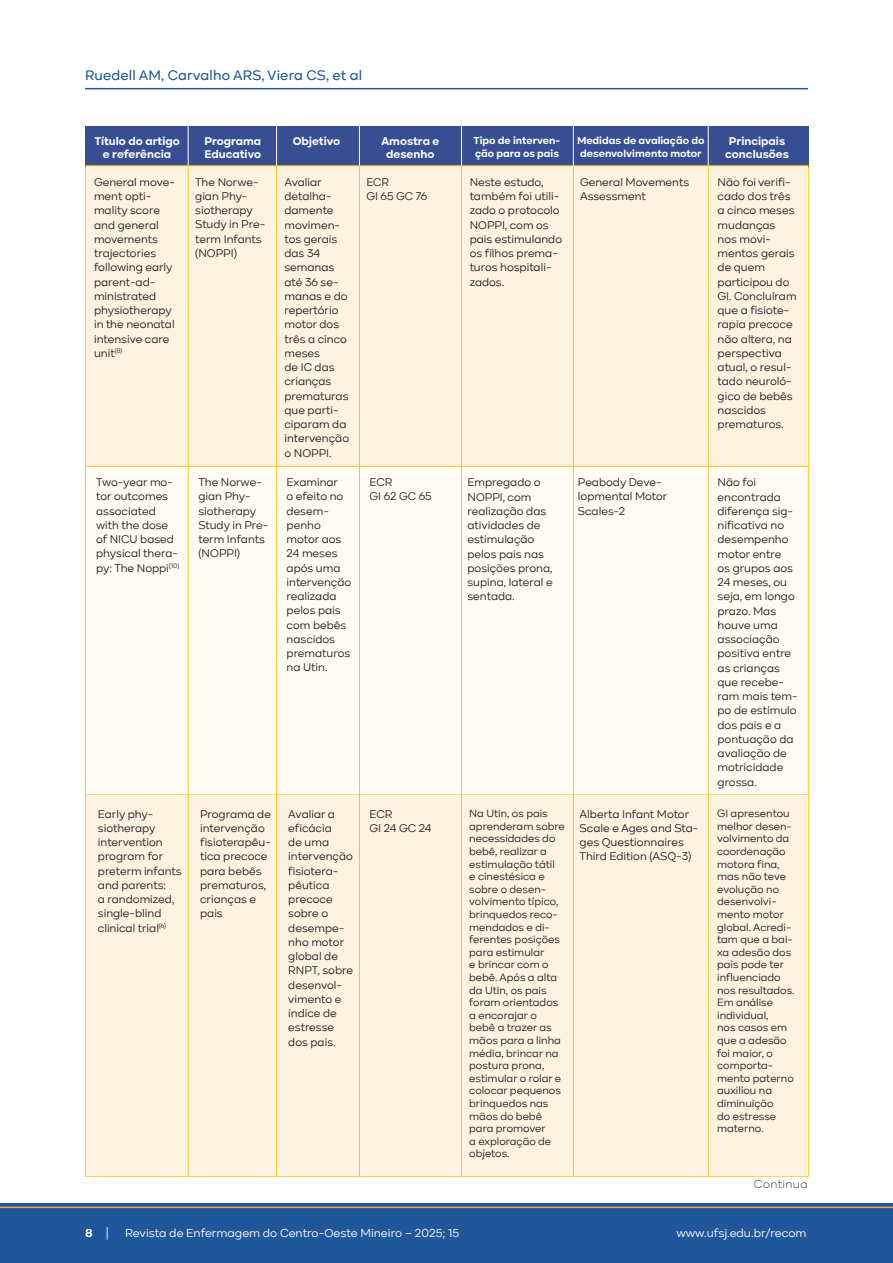
<style>
.page{position:relative;width:893px;height:1263px;background:#fff}
.page>*{position:absolute;margin:0;border:0;box-sizing:border-box;transform-origin:0 0}
.t1{font:500 14.25px "Kinetika";letter-spacing:.01em;color:#20579b}
.t2{font:12px "Kinetika";color:#fff}
.t3{font:300 12px "Kinetika";letter-spacing:.035em;color:#231f20}
.t4{font:700 12px "Kinetika";color:#fff}
.t5{font:11.55px/14.2px "Kinetika";color:#231f20}
.t6{font:700 11.55px/12.8px "Kinetika";color:#fff;text-align:center}
.t7{font:10.95px/12.6px "Kinetika";color:#231f20}
.t8{font:700 10.5px/12.8px "Kinetika";color:#fff}
.s1{font-weight:400}
</style>
<div class="page">
<div style="left:0;top:1203px;width:893px;height:60px;background:#20579b"></div>
<hr style="left:0;top:1206px;width:893px;height:2px;background:#f9a42e">
<hr style="left:85px;top:88px;width:723px;height:1px;background:#20579b">
<div style="left:85px;top:162px;width:724px;height:1014px;background:#fffcf5;border:1px solid #ffc30e"></div>
<div style="left:85px;top:126px;width:724px;height:40px;background:#374e92"></div>
<div style="left:86px;top:166px;width:722px;height:300px;background:#fef3e1"></div>
<hr style="left:188px;top:125px;width:1px;height:41px;background:#fff">
<hr style="left:276px;top:125px;width:1px;height:41px;background:#fff">
<hr style="left:359px;top:125px;width:1px;height:41px;background:#fff">
<hr style="left:461px;top:125px;width:1px;height:41px;background:#fff">
<hr style="left:573px;top:125px;width:1px;height:42px;background:#fff">
<hr style="left:708px;top:125px;width:1px;height:41px;background:#fff">
<hr style="left:85px;top:165px;width:724px;height:1px;background:#ffc30e">
<hr style="left:85px;top:466px;width:724px;height:1px;background:#ffc30e">
<hr style="left:86px;top:794px;width:723px;height:1px;background:#ffc30e">
<div style="left:86px;top:795px;width:722px;height:381px;background:#fef3e1"></div>
<hr style="left:188px;top:166px;width:1px;height:1010px;background:#ffc30e">
<hr style="left:276px;top:166px;width:1px;height:1010px;background:#ffc30e">
<hr style="left:359px;top:166px;width:1px;height:1010px;background:#ffc30e">
<hr style="left:461px;top:166px;width:1px;height:1010px;background:#ffc30e">
<hr style="left:573px;top:167px;width:1px;height:1009px;background:#ffc30e">
<hr style="left:708px;top:166px;width:1px;height:1010px;background:#ffc30e">
<p class="t1" style="left:85px;top:67px;width:279px">Ruedell AM, Carvalho ARS, Viera CS, et al</p>
<p class="t8" style="left:577px;top:134px;width:129px;text-align:center">Medidas de avaliação do desenvolvimento motor</p>
<p class="t6" style="left:94px;top:134px;width:87px">Título do artigo e referência</p>
<p class="t6" style="left:204px;top:134px;width:58px;text-align:left">Programa<br>Educativo</p>
<p class="t6" style="left:293px;top:134px;width:49px">Objetivo</p>
<p class="t6" style="left:381px;top:134px;width:59px">Amostra e desenho</p>
<p class="t8" style="left:474px;top:134px;width:88px">Tipo de interven&shy;ção para os pais</p>
<p class="t6" style="left:725px;top:134px;width:65px">Principais conclusões</p>
<p class="t5" style="left:94px;top:175px;width:82px">General move&shy;ment opti&shy;mality score and general movements trajectories following early parent-ad&shy;ministrated physiotherapy in the neonatal intensive care unit<sup>(8)</sup></p>
<p class="t5" style="left:195px;top:175px;width:71px">The Norwe&shy;gian Phy&shy;siotherapy<br>Study in Pre&shy;term Infants (NOPPI)</p>
<p class="t5" style="left:284px;top:175px;width:66px">Avaliar detalha&shy;damente movimen&shy;tos gerais das 34 semanas até 36 se&shy;manas e do repertório motor dos três a cinco meses<br>de IC das crianças prematuras que parti&shy;ciparam da intervenção o NOPPI.</p>
<p class="t5" style="left:366px;top:175px;width:24px">ECR</p>
<p class="t5" style="left:366px;top:189px;width:62px">GI 65 GC 76</p>
<p class="t5" style="left:96px;top:475px;width:85px">Two-year mo&shy;tor outcomes associated with the dose of NICU based physical thera&shy;py: The Noppi<sup>(10)</sup></p>
<p class="t5" style="left:198px;top:475px;width:71px">The Norwe&shy;gian Phy&shy;siotherapy<br>Study in Pre&shy;term Infants (NOPPI)</p>
<p class="t5" style="left:287px;top:475px;width:66px">Examinar<br>o efeito no desem&shy;penho motor aos<br>24 meses após uma intervenção realizada pelos pais com bebês nascidos prematuros na Utin.</p>
<p class="t5" style="left:370px;top:475px;width:24px">ECR</p>
<p class="t5" style="left:370px;top:489px;width:64px">GI 62 GC 65</p>
<p class="t5" style="left:470px;top:175px;width:94px">Neste estudo, também foi utili&shy;zado o protocolo<br>NOPPI, com os pais estimulando os filhos prema&shy;turos hospitali&shy;zados.</p>
<p class="t5" style="left:718px;top:175px;width:81px">Não foi verifi&shy;cado dos três a cinco meses mudanças nos movi&shy;mentos gerais de quem participou do<br>GI. Concluíram que a fisiote&shy;rapia precoce não altera, na perspectiva atual, o resul&shy;tado neuroló&shy;gico de bebês nascidos prematuros.</p>
<p class="t5" style="left:580px;top:175px;width:111px">General Movements<br>Assessment</p>
<p class="t5" style="left:467px;top:475px;width:87px">Empregado o<br>NOPPI, com realização das atividades de estimulação pelos pais nas posições prona, supina, lateral e sentada.</p>
<p class="t5" style="left:717px;top:475px;width:82px">Não foi encontrada diferença sig&shy;nificativa no desempenho motor entre<br>os grupos aos<br>24 meses, ou seja, em longo prazo. Mas houve uma associação positiva entre as crianças que recebe&shy;ram mais tem&shy;po de estímulo dos pais e a pontuação da avaliação de motricidade grossa.</p>
<p class="t5" style="left:578px;top:475px;width:91px">Peabody Deve&shy;lopmental Motor<br>Scales-2</p>
<p class="t5" style="left:580px;top:806px;width:120px">Alberta Infant Motor<br>Scale e Ages and Sta&shy;ges Questionnaires<br>Third Edition (ASQ-3)</p>
<p class="t5" style="left:98px;top:806px;width:85px">Early phy&shy;siotherapy intervention program for preterm infants and parents:<br>a randomized, single-blind clinical trial<sup>(6)</sup></p>
<p class="t5" style="left:200px;top:806px;width:72px">Programa de intervenção fisioterapêu&shy;tica precoce para bebês prematuros, crianças e pais</p>
<p class="t5" style="left:288px;top:806px;width:66px">Avaliar a eficácia<br>de uma intervenção fisiotera&shy;pêutica precoce sobre o desempe&shy;nho motor global de<br>RNPT, sobre desenvol&shy;vimento e índice de estresse dos pais.</p>
<p class="t7" style="left:469px;top:807px;width:97px">Na Utin, os pais aprenderam sobre necessidades do bebê, realizar a estimulação tátil<br>e cinestésica e sobre o desen&shy;volvimento típico, brinquedos reco&shy;mendados e di&shy;ferentes posições para estimular<br>e brincar com o bebê. Após a alta da Utin, os pais foram orientados a encorajar o bebê a trazer as mãos para a linha média, brincar na postura prona, estimular o rolar e colocar pequenos brinquedos nas mãos do bebê para promover<br>a exploração de objetos.</p>
<p class="t7" style="left:717px;top:807px;width:79px">GI apresentou melhor desen&shy;volvimento da coordenação motora fina, mas não teve evolução no desenvolvi&shy;mento motor global. Acredi&shy;tam que a bai&shy;xa adesão dos pais pode ter influenciado nos resultados.<br>Em análise individual,<br>nos casos em que a adesão foi maior, o comporta&shy;mento paterno auxiliou na diminuição<br>do estresse materno.</p>
<p class="t5" style="left:370px;top:806px;width:24px">ECR</p>
<p class="t5" style="left:370px;top:821px;width:64px">GI 24 GC 24</p>
<p class="t3" style="left:754px;top:1177px;width:55px">Continua</p>
<p class="t4" style="left:85px;top:1225px;width:25px">8 <span class="s1">|</span></p>
<p class="t2" style="left:125px;top:1226px;width:336px">Revista de Enfermagem do Centro-Oeste Mineiro – 2025; 15</p>
<p class="t2" style="left:676px;top:1226px;width:132px">www.ufsj.edu.br/recom</p>
</div>
